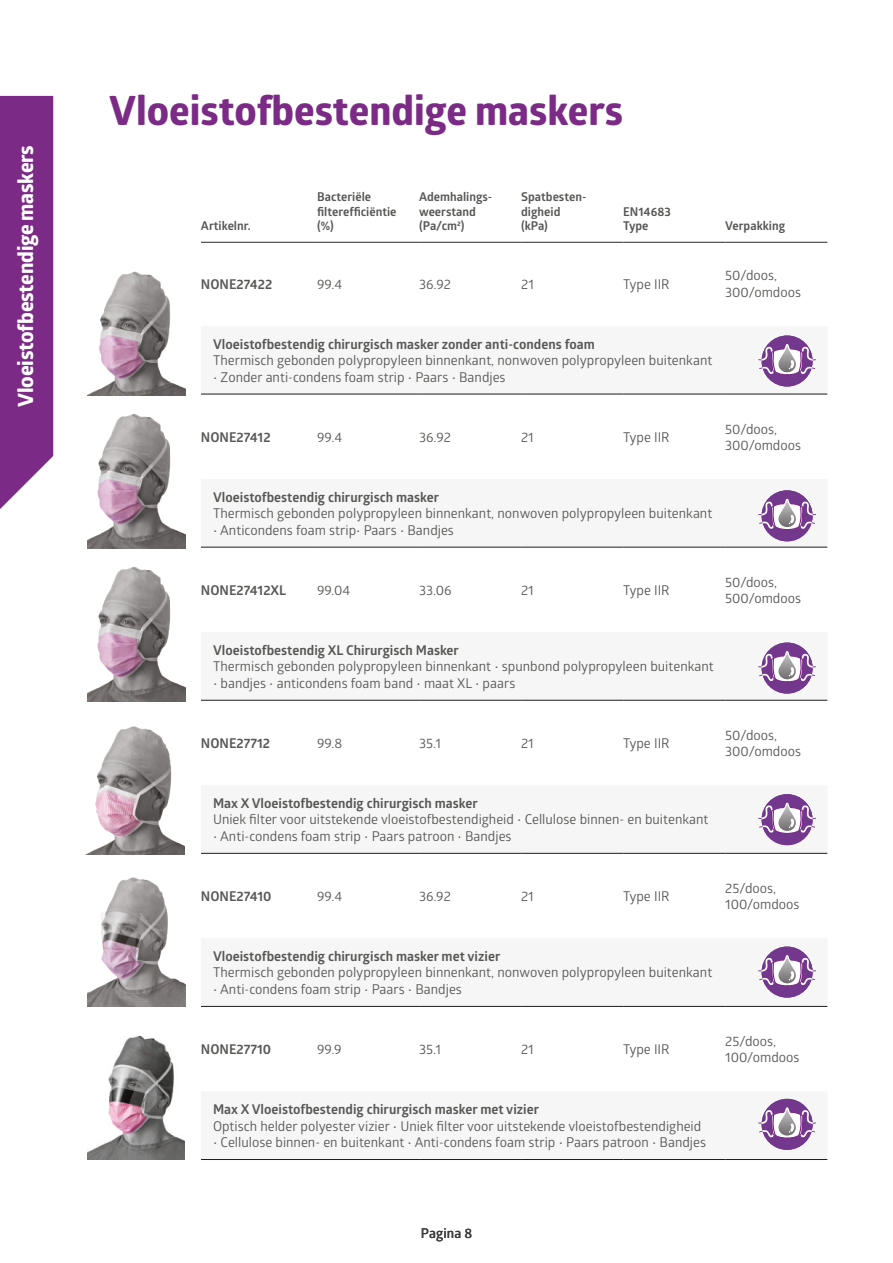
<style>
.page{position:relative;width:893px;height:1263px;background:#fff}
.page>*{position:absolute;margin:0;border:0;box-sizing:border-box;transform-origin:0 0}
.t1{font:700 40.5px "Globerx";color:#7b2b86}
.t2{font:700 21px "Globerx";letter-spacing:-.01em;color:#fff}
.t3{font:13.5px/16.2px "Glober";color:#575756}
.t4{font:700 13.5px "Glober";color:#575756}
.t5{font:600 13.5px "Glober";letter-spacing:.01em;color:#3d3d3c}
.t6{font:700 12.15px/14.5px "Glober";color:#575756}
</style>
<div class="page">
<svg style="left:201px;top:241px;width:626px;height:1px"></svg>
<svg style="left:201px;top:336px;width:626px;height:814px"></svg>
<hr style="left:201px;top:394px;width:116px;height:1px;background:#1d1d1b">
<hr style="left:317px;top:394px;width:102px;height:1px;background:#1d1d1b">
<hr style="left:419px;top:394px;width:102px;height:1px;background:#1d1d1b">
<hr style="left:521px;top:394px;width:102px;height:1px;background:#1d1d1b">
<hr style="left:623px;top:394px;width:102px;height:1px;background:#1d1d1b">
<hr style="left:725px;top:394px;width:102px;height:1px;background:#1d1d1b">
<hr style="left:201px;top:547px;width:116px;height:1px;background:#1d1d1b">
<hr style="left:317px;top:547px;width:102px;height:1px;background:#1d1d1b">
<hr style="left:419px;top:547px;width:102px;height:1px;background:#1d1d1b">
<hr style="left:521px;top:547px;width:102px;height:1px;background:#1d1d1b">
<hr style="left:623px;top:547px;width:102px;height:1px;background:#1d1d1b">
<hr style="left:725px;top:547px;width:102px;height:1px;background:#1d1d1b">
<hr style="left:201px;top:700px;width:116px;height:1px;background:#1d1d1b">
<hr style="left:317px;top:700px;width:102px;height:1px;background:#1d1d1b">
<hr style="left:419px;top:700px;width:102px;height:1px;background:#1d1d1b">
<hr style="left:521px;top:700px;width:102px;height:1px;background:#1d1d1b">
<hr style="left:623px;top:700px;width:102px;height:1px;background:#1d1d1b">
<hr style="left:725px;top:700px;width:102px;height:1px;background:#1d1d1b">
<hr style="left:201px;top:853px;width:116px;height:1px;background:#1d1d1b">
<hr style="left:317px;top:853px;width:102px;height:1px;background:#1d1d1b">
<hr style="left:419px;top:853px;width:102px;height:1px;background:#1d1d1b">
<hr style="left:521px;top:853px;width:102px;height:1px;background:#1d1d1b">
<hr style="left:623px;top:853px;width:102px;height:1px;background:#1d1d1b">
<hr style="left:725px;top:853px;width:102px;height:1px;background:#1d1d1b">
<hr style="left:201px;top:1006px;width:116px;height:1px;background:#1d1d1b">
<hr style="left:317px;top:1006px;width:102px;height:1px;background:#1d1d1b">
<hr style="left:419px;top:1006px;width:102px;height:1px;background:#1d1d1b">
<hr style="left:521px;top:1006px;width:102px;height:1px;background:#1d1d1b">
<hr style="left:623px;top:1006px;width:102px;height:1px;background:#1d1d1b">
<hr style="left:725px;top:1006px;width:102px;height:1px;background:#1d1d1b">
<hr style="left:201px;top:242px;width:116px;height:1px;background:#575756">
<hr style="left:317px;top:242px;width:102px;height:1px;background:#575756">
<hr style="left:419px;top:242px;width:102px;height:1px;background:#575756">
<hr style="left:521px;top:242px;width:102px;height:1px;background:#575756">
<hr style="left:623px;top:242px;width:102px;height:1px;background:#575756">
<hr style="left:725px;top:242px;width:102px;height:1px;background:#575756">
<hr style="left:201px;top:1159px;width:116px;height:1px;background:#1d1d1b">
<hr style="left:317px;top:1159px;width:102px;height:1px;background:#1d1d1b">
<hr style="left:419px;top:1159px;width:102px;height:1px;background:#1d1d1b">
<hr style="left:521px;top:1159px;width:102px;height:1px;background:#1d1d1b">
<hr style="left:623px;top:1159px;width:102px;height:1px;background:#1d1d1b">
<hr style="left:725px;top:1159px;width:102px;height:1px;background:#1d1d1b">
<img style="left:87px;top:413px;width:98px;height:135px">
<div style="left:762px;top:335px;width:51px;height:51px;background:#73378d;border-radius:50%"></div>
<svg style="left:756px;top:344px;width:62px;height:32px"></svg>
<div style="left:762px;top:490px;width:51px;height:51px;background:#73378d;border-radius:50%"></div>
<svg style="left:756px;top:499px;width:62px;height:32px"></svg>
<div style="left:762px;top:642px;width:51px;height:52px;background:#73378d;border-radius:50%"></div>
<svg style="left:756px;top:651px;width:62px;height:32px"></svg>
<div style="left:762px;top:794px;width:51px;height:51px;background:#73378d;border-radius:50%"></div>
<svg style="left:756px;top:803px;width:62px;height:32px"></svg>
<div style="left:762px;top:946px;width:51px;height:51px;background:#73378d;border-radius:50%"></div>
<svg style="left:756px;top:955px;width:62px;height:32px"></svg>
<div style="left:762px;top:1099px;width:51px;height:51px;background:#73378d;border-radius:50%"></div>
<svg style="left:756px;top:1107px;width:62px;height:32px"></svg>
<img style="left:87px;top:271px;width:98px;height:124px">
<img style="left:87px;top:726px;width:98px;height:128px">
<img style="left:87px;top:877px;width:98px;height:129px">
<img style="left:87px;top:566px;width:98px;height:135px">
<div style="left:0;top:96px;width:53px;height:413px;background:#7b2b86"></div>
<img style="left:87px;top:1035px;width:98px;height:124px">
<h2 class="t2" style="left:10px;top:407px;width:263px;rotate:-90deg">Vloeistofbestendige maskers</h2>
<h1 class="t1" style="left:109px;top:81px;width:516px">Vloeistofbestendige maskers</h1>
<p class="t6" style="left:201px;top:218px;width:51px">Artikelnr.</p>
<p class="t6" style="left:317px;top:189px;width:81px">Bacteriële filterefficiëntie (%)</p>
<p class="t6" style="left:419px;top:189px;width:75px">Ademhalings&shy;weerstand (Pa/cm²)</p>
<p class="t6" style="left:521px;top:189px;width:67px">Spatbesten&shy;digheid (kPa)</p>
<p class="t6" style="left:623px;top:204px;width:49px">EN14683<br>Type</p>
<p class="t6" style="left:725px;top:218px;width:61px">Verpakking</p>
<p class="t4" style="left:201px;top:274px;width:73px">NONE27422</p>
<p class="t3" style="left:317px;top:275px;width:27px">99.4</p>
<p class="t3" style="left:419px;top:275px;width:33px">36.92</p>
<p class="t3" style="left:521px;top:275px;width:14px">21</p>
<p class="t3" style="left:623px;top:275px;width:48px">Type IIR</p>
<p class="t3" style="left:725px;top:267px;width:77px">50/doos,<br>300/omdoos</p>
<p class="t4" style="left:213px;top:334px;width:383px">Vloeistofbestendig chirurgisch masker zonder anti-condens foam</p>
<p class="t3" style="left:213px;top:352px;width:501px">Thermisch gebonden polypropyleen binnenkant, nonwoven polypropyleen buitenkant</p>
<p class="t3" style="left:213px;top:368px;width:294px">• Zonder anti-condens foam strip • Paars • Bandjes</p>
<p class="t4" style="left:201px;top:427px;width:71px">NONE27412</p>
<p class="t3" style="left:317px;top:428px;width:27px">99.4</p>
<p class="t3" style="left:419px;top:428px;width:33px">36.92</p>
<p class="t3" style="left:521px;top:428px;width:14px">21</p>
<p class="t3" style="left:623px;top:428px;width:48px">Type IIR</p>
<p class="t3" style="left:725px;top:420px;width:77px">50/doos,<br>300/omdoos</p>
<p class="t4" style="left:213px;top:487px;width:227px">Vloeistofbestendig chirurgisch masker</p>
<p class="t3" style="left:213px;top:505px;width:501px">Thermisch gebonden polypropyleen binnenkant, nonwoven polypropyleen buitenkant</p>
<p class="t3" style="left:213px;top:521px;width:242px">• Anticondens foam strip• Paars • Bandjes</p>
<p class="t4" style="left:201px;top:580px;width:87px">NONE27412XL</p>
<p class="t3" style="left:317px;top:581px;width:35px">99.04</p>
<p class="t3" style="left:419px;top:581px;width:34px">33.06</p>
<p class="t3" style="left:521px;top:581px;width:14px">21</p>
<p class="t3" style="left:623px;top:581px;width:48px">Type IIR</p>
<p class="t3" style="left:725px;top:573px;width:77px">50/doos,<br>500/omdoos</p>
<p class="t4" style="left:213px;top:640px;width:247px">Vloeistofbestendig XL Chirurgisch Masker</p>
<p class="t3" style="left:213px;top:658px;width:502px">Thermisch gebonden polypropyleen binnenkant • spunbond polypropyleen buitenkant</p>
<p class="t3" style="left:213px;top:674px;width:304px">• bandjes • anticondens foam band • maat XL • paars</p>
<p class="t4" style="left:201px;top:733px;width:71px">NONE27712</p>
<p class="t3" style="left:317px;top:734px;width:27px">99.8</p>
<p class="t3" style="left:419px;top:734px;width:23px">35.1</p>
<p class="t3" style="left:521px;top:734px;width:14px">21</p>
<p class="t3" style="left:623px;top:734px;width:48px">Type IIR</p>
<p class="t3" style="left:725px;top:726px;width:77px">50/doos,<br>300/omdoos</p>
<p class="t4" style="left:213px;top:793px;width:266px">Max X Vloeistofbestendig chirurgisch masker</p>
<p class="t3" style="left:213px;top:811px;width:497px">Uniek filter voor uitstekende vloeistofbestendigheid • Cellulose binnen- en buitenkant</p>
<p class="t3" style="left:213px;top:827px;width:300px">• Anti-condens foam strip • Paars patroon • Bandjes</p>
<p class="t4" style="left:201px;top:887px;width:72px">NONE27410</p>
<p class="t3" style="left:317px;top:887px;width:27px">99.4</p>
<p class="t3" style="left:419px;top:887px;width:33px">36.92</p>
<p class="t3" style="left:521px;top:887px;width:14px">21</p>
<p class="t3" style="left:623px;top:887px;width:48px">Type IIR</p>
<p class="t3" style="left:725px;top:879px;width:76px">25/doos,<br>100/omdoos</p>
<p class="t4" style="left:213px;top:947px;width:289px">Vloeistofbestendig chirurgisch masker met vizier</p>
<p class="t3" style="left:213px;top:964px;width:501px">Thermisch gebonden polypropyleen binnenkant, nonwoven polypropyleen buitenkant</p>
<p class="t3" style="left:213px;top:980px;width:250px">• Anti-condens foam strip • Paars • Bandjes</p>
<p class="t4" style="left:201px;top:1040px;width:72px">NONE27710</p>
<p class="t3" style="left:317px;top:1040px;width:26px">99.9</p>
<p class="t3" style="left:419px;top:1040px;width:23px">35.1</p>
<p class="t3" style="left:521px;top:1040px;width:14px">21</p>
<p class="t3" style="left:623px;top:1040px;width:48px">Type IIR</p>
<p class="t3" style="left:725px;top:1032px;width:76px">25/doos,<br>100/omdoos</p>
<p class="t4" style="left:213px;top:1100px;width:327px">Max X Vloeistofbestendig chirurgisch masker met vizier</p>
<p class="t3" style="left:213px;top:1117px;width:490px">Optisch helder polyester vizier • Uniek filter voor uitstekende vloeistofbestendigheid</p>
<p class="t3" style="left:213px;top:1133px;width:494px">• Cellulose binnen- en buitenkant • Anti-condens foam strip • Paars patroon • Bandjes</p>
<p class="t5" style="left:421px;top:1224px;width:53px">Pagina 8</p>
</div>
